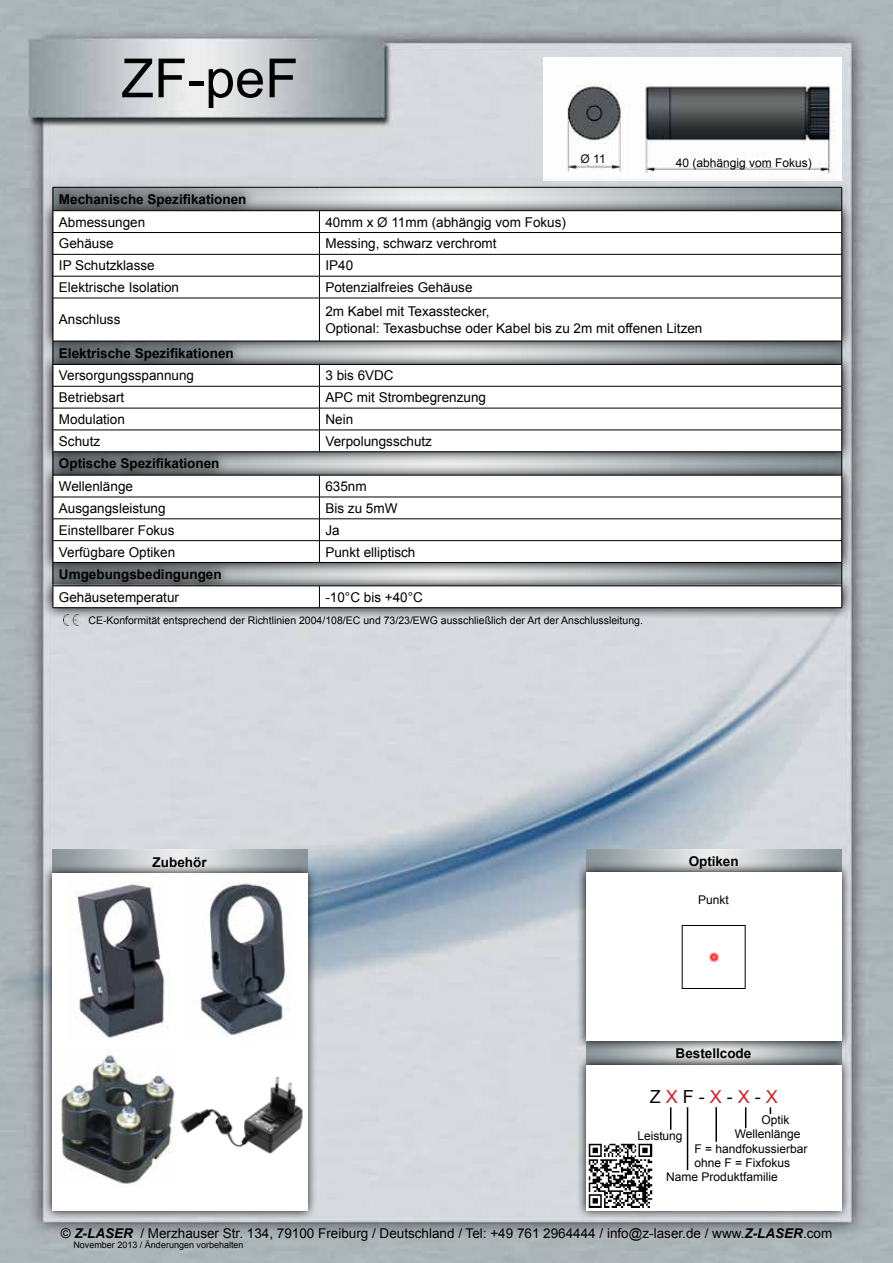
<style>
.page{position:relative;width:893px;height:1263px;background:#fff}
.page>*{position:absolute;margin:0;border:0;box-sizing:border-box;transform-origin:0 0}
.t1{font:54px "Arial";color:#000}
.t2{font:18px "Arial";color:#000}
.t3{font:13.5px/16.2px "Arial";color:#000}
.t4{font:700 13.5px "Arial";color:#000}
.t5{font:12px "Arial";color:#000}
.t6{font:10.5px "Arial";color:#000}
.t7{font:9px "Arial";color:#000}
.s1{color:#181512}
.s2{color:#d2232a}
.s3{font-weight:700;font-style:italic}
</style>
<div class="page">
<img style="left:0;top:0;width:893px;height:1263px">
<img style="left:544px;top:57px;width:297px;height:118px">
<div style="left:676px;top:158px;width:136px;height:9px;background:#fff"></div>
<div style="left:577px;top:154px;width:33px;height:11px;background:#fff"></div>
<img style="left:586px;top:1051px;width:255px;height:4px">
<img style="left:586px;top:850px;width:255px;height:13px">
<svg style="left:576px;top:1055px;width:275px;height:165px;background:#b0b3b6"></svg>
<div style="left:586px;top:1065px;width:255px;height:145px;background:#fff"></div>
<svg style="left:576px;top:863px;width:275px;height:188px;background:#9da1a5"></svg>
<div style="left:586px;top:872px;width:255px;height:169px;background:#fff"></div>
<img style="left:52px;top:850px;width:255px;height:14px">
<img style="left:709px;top:952px;width:10px;height:11px">
<div style="left:682px;top:925px;width:64px;height:64px;border:1px solid #000"></div>
<img style="left:588px;top:1144px;width:64px;height:64px">
<svg style="left:41px;top:175px;width:813px;height:444px;background:#acafb3"></svg>
<svg style="left:54px;top:211px;width:787px;height:396px"></svg>
<hr style="left:53px;top:187px;width:266px;height:1px;background:#000">
<hr style="left:319px;top:187px;width:523px;height:1px;background:#000">
<hr style="left:53px;top:210px;width:266px;height:1px;background:#000">
<hr style="left:319px;top:210px;width:523px;height:1px;background:#000">
<hr style="left:53px;top:232px;width:266px;height:1px;background:#000">
<hr style="left:319px;top:232px;width:523px;height:1px;background:#000">
<hr style="left:53px;top:254px;width:266px;height:1px;background:#000">
<hr style="left:319px;top:254px;width:523px;height:1px;background:#000">
<hr style="left:53px;top:276px;width:266px;height:1px;background:#000">
<svg style="left:53px;top:187px;width:1px;height:111px"></svg>
<hr style="left:319px;top:276px;width:523px;height:1px;background:#000">
<svg style="left:319px;top:211px;width:1px;height:87px"></svg>
<svg style="left:841px;top:187px;width:1px;height:111px"></svg>
<hr style="left:53px;top:298px;width:266px;height:1px;background:#000">
<hr style="left:53px;top:298px;width:1px;height:43px;background:#000">
<hr style="left:319px;top:298px;width:523px;height:1px;background:#000">
<hr style="left:319px;top:298px;width:1px;height:43px;background:#000">
<hr style="left:841px;top:298px;width:1px;height:43px;background:#000">
<hr style="left:53px;top:341px;width:266px;height:1px;background:#000">
<hr style="left:319px;top:341px;width:523px;height:1px;background:#000">
<hr style="left:53px;top:364px;width:266px;height:1px;background:#000">
<hr style="left:319px;top:364px;width:523px;height:1px;background:#000">
<hr style="left:53px;top:386px;width:266px;height:1px;background:#000">
<hr style="left:319px;top:386px;width:523px;height:1px;background:#000">
<hr style="left:53px;top:408px;width:266px;height:1px;background:#000">
<hr style="left:319px;top:408px;width:523px;height:1px;background:#000">
<hr style="left:53px;top:430px;width:266px;height:1px;background:#000">
<hr style="left:319px;top:430px;width:523px;height:1px;background:#000">
<svg style="left:319px;top:365px;width:1px;height:86px"></svg>
<hr style="left:53px;top:451px;width:266px;height:1px;background:#000">
<hr style="left:319px;top:451px;width:523px;height:1px;background:#000">
<hr style="left:53px;top:475px;width:266px;height:1px;background:#000">
<hr style="left:319px;top:475px;width:523px;height:1px;background:#000">
<hr style="left:53px;top:497px;width:266px;height:1px;background:#000">
<hr style="left:319px;top:497px;width:523px;height:1px;background:#000">
<hr style="left:53px;top:518px;width:266px;height:1px;background:#000">
<hr style="left:319px;top:518px;width:523px;height:1px;background:#000">
<hr style="left:53px;top:540px;width:266px;height:1px;background:#000">
<hr style="left:319px;top:540px;width:523px;height:1px;background:#000">
<svg style="left:319px;top:475px;width:1px;height:87px"></svg>
<hr style="left:53px;top:562px;width:266px;height:1px;background:#000">
<hr style="left:319px;top:562px;width:523px;height:1px;background:#000">
<hr style="left:53px;top:586px;width:266px;height:1px;background:#000">
<svg style="left:53px;top:341px;width:1px;height:266px"></svg>
<hr style="left:319px;top:586px;width:523px;height:1px;background:#000">
<svg style="left:319px;top:586px;width:1px;height:21px"></svg>
<svg style="left:841px;top:341px;width:1px;height:266px"></svg>
<hr style="left:53px;top:607px;width:266px;height:1px;background:#000">
<hr style="left:319px;top:607px;width:523px;height:1px;background:#000">
<svg style="left:670px;top:1107px;width:1px;height:23px"></svg>
<svg style="left:745px;top:1107px;width:1px;height:21px"></svg>
<hr style="left:715px;top:1107px;width:2px;height:35px;background:#000">
<hr style="left:687px;top:1107px;width:1px;height:63px;background:#000">
<svg style="left:42px;top:864px;width:275px;height:356px;background:#a1a6ab"></svg>
<div style="left:52px;top:873px;width:255px;height:338px;background:#fff"></div>
<img style="left:75px;top:884px;width:94px;height:154px">
<img style="left:198px;top:883px;width:91px;height:154px">
<img style="left:61px;top:1050px;width:114px;height:137px">
<img style="left:180px;top:1076px;width:123px;height:78px">
<img style="left:64px;top:615px;width:19px;height:10px">
<h1 class="t1" style="left:121px;top:43px;width:179px">ZF-peF</h1>
<p class="t5" style="left:581px;top:151px;width:27px"><span class="s1">Ø</span> 11</p>
<p class="t5" style="left:676px;top:155px;width:137px">40 (abhängig vom Fokus)</p>
<p class="t4" style="left:59px;top:190px;width:189px">Mechanische Spezifikationen</p>
<p class="t3" style="left:59px;top:214px;width:88px">Abmessungen</p>
<p class="t3" style="left:325px;top:214px;width:242px">40mm x <span class="s1">Ø</span> 11mm (abhängig vom Fokus)</p>
<p class="t3" style="left:59px;top:236px;width:56px">Gehäuse</p>
<p class="t3" style="left:325px;top:236px;width:173px">Messing, schwarz verchromt</p>
<p class="t3" style="left:59px;top:257px;width:97px">IP Schutzklasse</p>
<p class="t3" style="left:325px;top:257px;width:29px">IP40</p>
<p class="t3" style="left:59px;top:279px;width:122px">Elektrische Isolation</p>
<p class="t3" style="left:325px;top:279px;width:149px">Potenzialfreies Gehäuse</p>
<p class="t3" style="left:59px;top:312px;width:63px">Anschluss</p>
<p class="t3" style="left:325px;top:304px;width:378px">2m Kabel mit Texasstecker,<br>Optional: Texasbuchse oder Kabel bis zu 2m mit offenen Litzen</p>
<p class="t4" style="left:59px;top:344px;width:176px">Elektrische Spezifikationen</p>
<p class="t3" style="left:59px;top:368px;width:137px">Versorgungsspannung</p>
<p class="t3" style="left:325px;top:368px;width:70px">3 bis 6VDC</p>
<p class="t3" style="left:59px;top:389px;width:67px">Betriebsart</p>
<p class="t3" style="left:325px;top:389px;width:162px">APC mit Strombegrenzung</p>
<p class="t3" style="left:59px;top:411px;width:68px">Modulation</p>
<p class="t3" style="left:325px;top:411px;width:29px">Nein</p>
<p class="t3" style="left:59px;top:433px;width:43px">Schutz</p>
<p class="t3" style="left:325px;top:433px;width:108px">Verpolungsschutz</p>
<p class="t4" style="left:59px;top:455px;width:162px">Optische Spezifikationen</p>
<p class="t3" style="left:59px;top:478px;width:76px">Wellenlänge</p>
<p class="t3" style="left:325px;top:478px;width:43px">635nm</p>
<p class="t3" style="left:59px;top:500px;width:108px">Ausgangsleistung</p>
<p class="t3" style="left:325px;top:500px;width:74px">Bis zu 5mW</p>
<p class="t3" style="left:59px;top:522px;width:117px">Einstellbarer Fokus</p>
<p class="t3" style="left:325px;top:522px;width:16px">Ja</p>
<p class="t3" style="left:59px;top:544px;width:118px">Verfügbare Optiken</p>
<p class="t3" style="left:325px;top:544px;width:92px">Punkt elliptisch</p>
<p class="t4" style="left:59px;top:565px;width:164px">Umgebungsbedingungen</p>
<p class="t3" style="left:59px;top:589px;width:122px">Gehäusetemperatur</p>
<p class="t3" style="left:325px;top:589px;width:99px">-10°C bis +40°C</p>
<p class="t6" style="left:88px;top:613px;width:556px">CE-Konformität entsprechend der Richtlinien 2004/108/EC und 73/23/EWG ausschließlich der Art der Anschlussleitung.</p>
<p class="t4" style="left:153px;top:853px;width:55px">Zubehör</p>
<p class="t4" style="left:689px;top:852px;width:51px">Optiken</p>
<p class="t5" style="left:698px;top:892px;width:32px">Punkt</p>
<p class="t4" style="left:676px;top:1044px;width:77px">Bestellcode</p>
<h2 class="t2" style="left:650px;top:1085px;width:130px">Z <span class="s2">X</span> F - <span class="s2">X</span> - <span class="s2">X</span> - <span class="s2">X</span></h2>
<p class="t5" style="left:762px;top:1112px;width:30px">Optik</p>
<p class="t5" style="left:695px;top:1140px;width:115px">F = handfokussierbar</p>
<p class="t5" style="left:695px;top:1155px;width:97px">ohne F = Fixfokus</p>
<p class="t5" style="left:666px;top:1169px;width:113px">Name Produktfamilie</p>
<p class="t5" style="left:637px;top:1128px;width:47px">Leistung</p>
<p class="t5" style="left:735px;top:1126px;width:67px">Wellenlänge</p>
<p class="t3" style="left:61px;top:1225px;width:773px">© <span class="s3">Z-LASER</span> / Merzhauser Str. 134, 79100 Freiburg / Deutschland / Tel: +49 761 2964444 / info@z-laser.de / www.<span class="s3">Z-LASER</span>.com</p>
<p class="t7" style="left:73px;top:1239px;width:172px">November 2013 / Änderungen vorbehalten</p>
</div>
